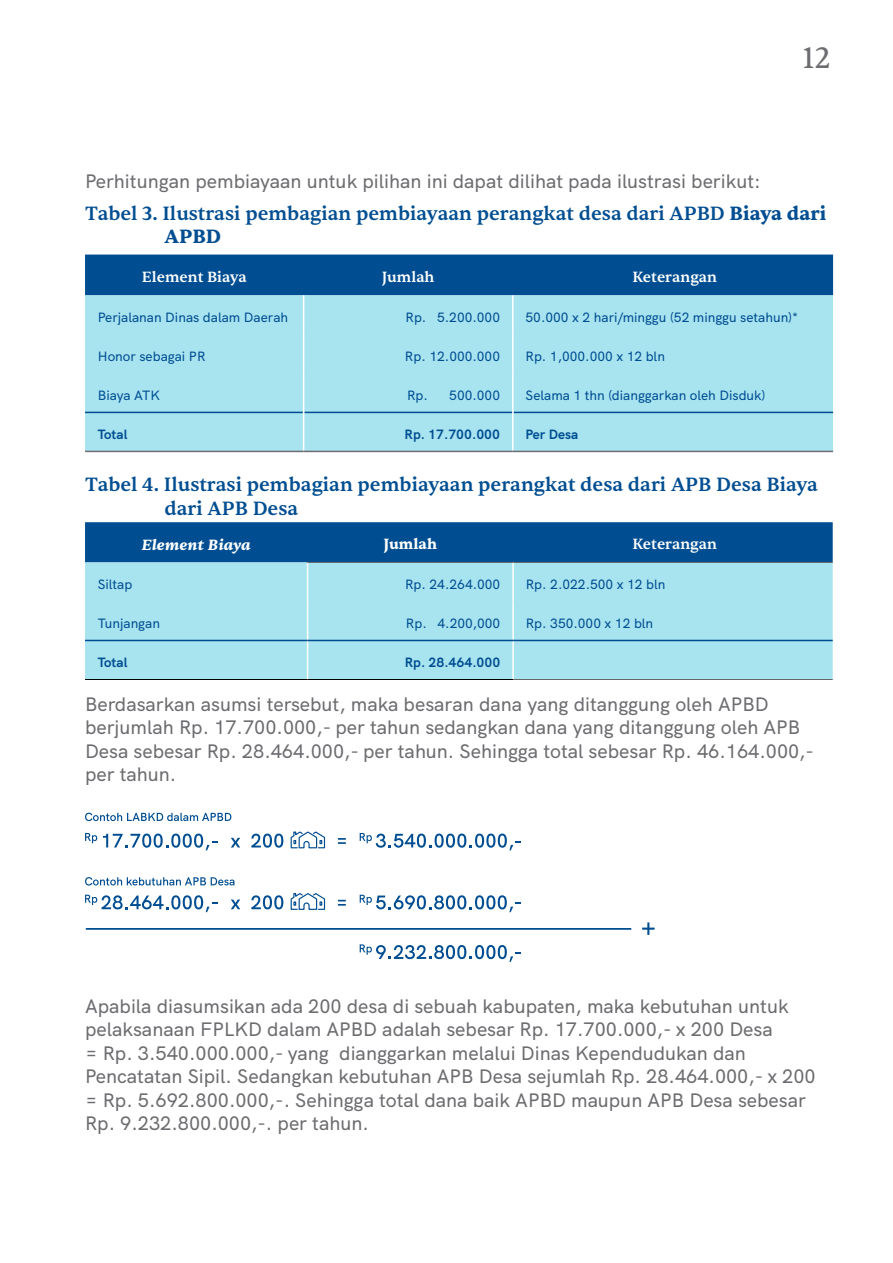
<style>
.page{position:relative;width:893px;height:1263px;background:#fff}
.page>*{position:absolute;margin:0;border:0;box-sizing:border-box;transform-origin:0 0}
.t1{font:30px "Sentient";color:#6d6d71}
.t2{font:500 19.5px/23.4px "HK Grotesk";color:#6d6d71}
.t3{font:500 19.5px/23.4px "Sentient";color:#004e91}
.t4{font:500 15px "Sentient";color:#fff}
.t5{font:italic 700 15px "Sentient";color:#fff}
.t6{font:700 15px "Sentient";color:#fff}
.t7{font:500 13.5px "HK Grotesk";color:#004e91}
.t8{font:700 13.5px "HK Grotesk";color:#004e91}
.s1{font-weight:700}
</style>
<div class="page">
<div style="left:85px;top:255px;width:748px;height:40px;background:#004e91"></div>
<div style="left:85px;top:295px;width:748px;height:156px;background:#a8e3f0"></div>
<hr style="left:304px;top:412px;width:208px;height:1px;background:#004e91">
<hr style="left:514px;top:412px;width:319px;height:1px;background:#004e91">
<hr style="left:85px;top:412px;width:218px;height:1px;background:#004e91">
<hr style="left:303px;top:295px;width:1px;height:39px;background:#fff">
<hr style="left:512px;top:295px;width:2px;height:39px;background:#fff">
<hr style="left:303px;top:334px;width:1px;height:39px;background:#fff">
<hr style="left:512px;top:334px;width:2px;height:39px;background:#fff">
<hr style="left:303px;top:373px;width:1px;height:39px;background:#fff">
<hr style="left:512px;top:373px;width:2px;height:39px;background:#fff">
<hr style="left:303px;top:412px;width:1px;height:39px;background:#fff">
<hr style="left:512px;top:412px;width:2px;height:39px;background:#fff">
<hr style="left:85px;top:451px;width:219px;height:1px;background:#6d6d71">
<hr style="left:304px;top:451px;width:209px;height:1px;background:#6d6d71">
<hr style="left:513px;top:451px;width:320px;height:1px;background:#6d6d71">
<div style="left:85px;top:522px;width:748px;height:40px;background:#004e91"></div>
<div style="left:85px;top:562px;width:748px;height:117px;background:#a8e3f0"></div>
<hr style="left:307px;top:562px;width:206px;height:1px;background:#666">
<hr style="left:513px;top:562px;width:320px;height:1px;background:#666">
<hr style="left:513px;top:679px;width:320px;height:1px;background:#666">
<hr style="left:307px;top:563px;width:1px;height:38px;background:#fff">
<hr style="left:512px;top:563px;width:2px;height:38px;background:#fff">
<hr style="left:307px;top:601px;width:1px;height:39px;background:#fff">
<hr style="left:512px;top:601px;width:2px;height:39px;background:#fff">
<hr style="left:307px;top:641px;width:1px;height:38px;background:#fff">
<hr style="left:512px;top:641px;width:2px;height:38px;background:#fff">
<hr style="left:85px;top:640px;width:223px;height:1px;background:#004e91">
<hr style="left:308px;top:640px;width:205px;height:1px;background:#004e91">
<hr style="left:513px;top:640px;width:320px;height:1px;background:#004e91">
<hr style="left:85px;top:679px;width:223px;height:1px;background:#000">
<hr style="left:308px;top:679px;width:205px;height:1px;background:#000">
<svg style="left:85px;top:813px;width:146px;height:8px"></svg>
<svg style="left:85px;top:877px;width:149px;height:8px"></svg>
<svg style="left:642px;top:922px;width:13px;height:13px"></svg>
<hr style="left:86px;top:928px;width:545px;height:2px;background:#004e91">
<svg style="left:360px;top:944px;width:161px;height:18px"></svg>
<svg style="left:85px;top:833px;width:12px;height:10px"></svg>
<svg style="left:103px;top:833px;width:114px;height:17px"></svg>
<svg style="left:360px;top:833px;width:161px;height:17px"></svg>
<svg style="left:231px;top:838px;width:9px;height:9px"></svg>
<svg style="left:251px;top:833px;width:32px;height:15px"></svg>
<svg style="left:338px;top:838px;width:8px;height:6px"></svg>
<svg style="left:85px;top:895px;width:132px;height:17px"></svg>
<svg style="left:360px;top:895px;width:161px;height:17px"></svg>
<svg style="left:231px;top:899px;width:9px;height:10px"></svg>
<svg style="left:251px;top:895px;width:32px;height:14px"></svg>
<svg style="left:338px;top:900px;width:8px;height:6px"></svg>
<svg style="left:290px;top:831px;width:36px;height:79px"></svg>
<h1 class="t1" style="left:803px;top:40px;width:29px">12</h1>
<p class="t2" style="left:85px;top:168px;width:677px">Perhitungan pembiayaan untuk pilihan ini dapat dilihat pada ilustrasi berikut:</p>
<p class="t3" style="left:165px;top:202px;width:663px;text-indent:-80px">Tabel 3. Ilustrasi pembagian pembiayaan perangkat desa dari APBD <span class="s1">Biaya dari<br>APBD</span></p>
<p class="t4" style="left:142px;top:267px;width:106px">Element Biaya</p>
<p class="t4" style="left:382px;top:267px;width:54px">Jumlah</p>
<p class="t4" style="left:632px;top:267px;width:86px">Keterangan</p>
<p class="t7" style="left:98px;top:306px;width:192px">Perjalanan Dinas dalam Daerah</p>
<p class="t7" style="left:406px;top:306px;width:96px">Rp. 5.200.000</p>
<p class="t7" style="left:526px;top:306px;width:274px">50.000 x 2 hari/minggu (52 minggu setahun)*</p>
<p class="t7" style="left:98px;top:345px;width:109px">Honor sebagai PR</p>
<p class="t7" style="left:405px;top:345px;width:97px">Rp. 12.000.000</p>
<p class="t7" style="left:526px;top:345px;width:141px">Rp. 1,000.000 x 12 bln</p>
<p class="t7" style="left:98px;top:384px;width:64px">Biaya ATK</p>
<p class="t7" style="left:407px;top:384px;width:94px">Rp. 500.000</p>
<p class="t7" style="left:526px;top:384px;width:241px">Selama 1 thn (dianggarkan oleh Disduk)</p>
<p class="t8" style="left:98px;top:423px;width:31px">Total</p>
<p class="t8" style="left:405px;top:423px;width:97px">Rp. 17.700.000</p>
<p class="t8" style="left:526px;top:423px;width:54px">Per Desa</p>
<p class="t3" style="left:165px;top:473px;width:655px;text-indent:-80px">Tabel 4. Ilustrasi pembagian pembiayaan perangkat desa dari APB Desa Biaya dari APB Desa</p>
<p class="t5" style="left:142px;top:535px;width:110px">Element Biaya</p>
<p class="t6" style="left:384px;top:535px;width:55px">Jumlah</p>
<p class="t4" style="left:632px;top:535px;width:86px">Keterangan</p>
<p class="t7" style="left:98px;top:573px;width:36px">Siltap</p>
<p class="t7" style="left:405px;top:573px;width:97px">Rp. 24.264.000</p>
<p class="t7" style="left:526px;top:573px;width:141px">Rp. 2.022.500 x 12 bln</p>
<p class="t7" style="left:98px;top:612px;width:64px">Tunjangan</p>
<p class="t7" style="left:406px;top:612px;width:96px">Rp. 4.200,000</p>
<p class="t7" style="left:526px;top:612px;width:129px">Rp. 350.000 x 12 bln</p>
<p class="t8" style="left:98px;top:651px;width:31px">Total</p>
<p class="t8" style="left:405px;top:651px;width:97px">Rp. 28.464.000</p>
<p class="t2" style="left:85px;top:691px;width:730px">Berdasarkan asumsi tersebut, maka besaran dana yang ditanggung oleh APBD berjumlah Rp. 17.700.000,- per tahun sedangkan dana yang ditanggung oleh APB Desa sebesar Rp. 28.464.000,- per tahun. Sehingga total sebesar Rp. 46.164.000,- per tahun.</p>
<p class="t2" style="left:85px;top:993px;width:732px">Apabila diasumsikan ada 200 desa di sebuah kabupaten, maka kebutuhan untuk pelaksanaan FPLKD dalam APBD adalah sebesar Rp. 17.700.000,- x 200 Desa<br>= Rp. 3.540.000.000,- yang dianggarkan melalui Dinas Kependudukan dan Pencatatan Sipil. Sedangkan kebutuhan APB Desa sejumlah Rp. 28.464.000,- x 200 = Rp. 5.692.800.000,-. Sehingga total dana baik APBD maupun APB Desa sebesar Rp. 9.232.800.000,-. per tahun.</p>
</div>
